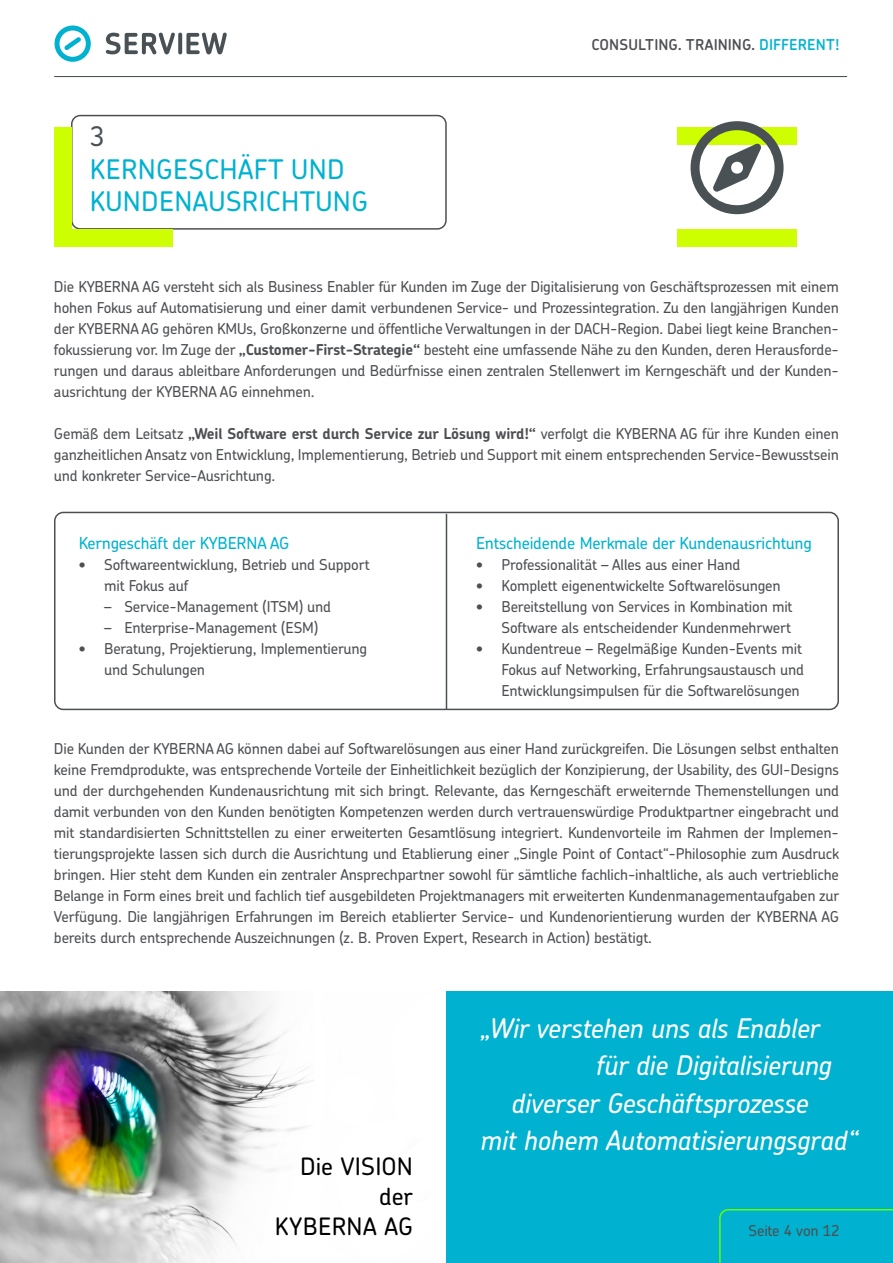
<style>
.page{position:relative;width:893px;height:1263px;background:#fff}
.page>*{position:absolute;margin:0;border:0;box-sizing:border-box;transform-origin:0 0}
.t1{font:italic 500 27px "Chevin Pro";letter-spacing:-.01em;color:#fff}
.t2{font:500 27px/32.4px "Chevin Pro";letter-spacing:.015em;color:#00b2d0}
.t3{font:500 27px "Chevin Pro";color:#4a5155}
.t4{font:500 24px/30px "Chevin Pro";letter-spacing:.01em;color:#000;text-align:right}
.t5{font:500 16.5px "Chevin Pro";letter-spacing:-.01em;color:#00b2d0}
.t6{font:500 15px/21px "Chevin Pro";letter-spacing:-.01em;color:#4d4f53;text-align:justify}
.t7{font:600 15px "Chevin Pro";letter-spacing:.005em;color:#4d4f53}
.s1{color:#00b2d0}
.s2{font-weight:700}
</style>
<div class="page">
<img style="left:0;top:991px;width:314px;height:272px">
<div style="left:446px;top:991px;width:447px;height:272px;background:#00b2d0"></div>
<svg style="left:719px;top:1209px;width:174px;height:54px"></svg>
<svg style="left:106px;top:33px;width:121px;height:21px"></svg>
<svg style="left:55px;top:26px;width:36px;height:36px"></svg>
<hr style="left:55px;top:76px;width:792px;height:1px;background:#4a5155">
<div style="left:71px;top:115px;width:376px;height:115px;border:2px solid #4d4f53;border-radius:9px"></div>
<div style="left:677px;top:128px;width:120px;height:17px;background:#cdff00"></div>
<div style="left:677px;top:230px;width:120px;height:17px;background:#cdff00"></div>
<div style="left:54px;top:128px;width:17px;height:119px;background:#cdff00"></div>
<div style="left:69px;top:230px;width:104px;height:17px;background:#cdff00"></div>
<svg style="left:691px;top:121px;width:93px;height:93px"></svg>
<div style="left:54px;top:512px;width:785px;height:198px;border:2px solid #4d4f53;border-radius:9px"></div>
<hr style="left:446px;top:514px;width:1px;height:195px;background:#4a5155">
<h1 class="t3" style="left:90px;top:119px;width:17px">3</h1>
<h1 class="t2" style="left:90px;top:152px;width:280px">KERNGESCHÄFT UND<br>KUNDENAUSRICHTUNG</h1>
<p class="t7" style="left:591px;top:34px;width:250px">CONSULTING. TRAINING. <span class="s1">DIFFERENT!</span></p>
<p class="t6" style="left:54px;top:276px;width:786px">Die KYBERNA AG versteht sich als Business Enabler für Kunden im Zuge der Digitalisierung von Geschäftsprozessen mit einem hohen Fokus auf Automatisierung und einer damit verbundenen Service- und Prozessintegration. Zu den langjährigen Kunden der KYBERNA AG gehören KMUs, Großkonzerne und öffentliche Verwaltungen in der DACH-Region. Dabei liegt keine Branchen&shy;fokussierung vor. Im Zuge der <span class="s2">„Customer-First-Strategie“</span> besteht eine umfassende Nähe zu den Kunden, deren Herausforde&shy;rungen und daraus ableitbare Anforderungen und Bedürfnisse einen zentralen Stellenwert im Kerngeschäft und der Kunden&shy;ausrichtung der KYBERNA AG einnehmen.</p>
<p class="t6" style="left:54px;top:423px;width:786px">Gemäß dem Leitsatz <span class="s2">„Weil Software erst durch Service zur Lösung wird!“</span> verfolgt die KYBERNA AG für ihre Kunden einen ganzheitlichen Ansatz von Entwicklung, Implementierung, Betrieb und Support mit einem entsprechenden Service-Bewusstsein und konkreter Service-Ausrichtung.</p>
<p class="t5" style="left:79px;top:532px;width:212px">Kerngeschäft der KYBERNA AG</p>
<p class="t6" style="left:104px;top:554px;width:267px;text-indent:-26px">• Softwareentwicklung, Betrieb und Support mit Fokus auf</p>
<p class="t6" style="left:104px;top:596px;width:228px">– Service-Management (ITSM) und</p>
<p class="t6" style="left:104px;top:617px;width:216px">– Enterprise-Management (ESM)</p>
<p class="t6" style="left:104px;top:638px;width:265px;text-indent:-26px">• Beratung, Projektierung, Implementierung und Schulungen</p>
<p class="t5" style="left:476px;top:532px;width:337px">Entscheidende Merkmale der Kundenausrichtung</p>
<p class="t6" style="left:476px;top:554px;width:266px">• Professionalität – Alles aus einer Hand</p>
<p class="t6" style="left:476px;top:575px;width:306px">• Komplett eigenentwickelte Softwarelösungen</p>
<p class="t6" style="left:476px;top:596px;width:318px;text-align:right">• Bereitstellung von Services in Kombination mit<br>Software als entscheidender Kundenmehrwert</p>
<p class="t6" style="left:502px;top:638px;width:304px;text-align:left;text-indent:-26px">• Kundentreue – Regelmäßige Kunden-Events mit<br>Fokus auf Networking, Erfahrungsaustausch und<br>Entwicklungsimpulsen für die Softwarelösungen</p>
<p class="t6" style="left:54px;top:738px;width:787px">Die Kunden der KYBERNA AG können dabei auf Softwarelösungen aus einer Hand zurückgreifen. Die Lösungen selbst enthalten keine Fremdprodukte, was entsprechende Vorteile der Einheitlichkeit bezüglich der Konzipierung, der Usability, des GUI-Designs und der durchgehenden Kundenausrichtung mit sich bringt. Relevante, das Kerngeschäft erweiternde Themenstellungen und damit verbunden von den Kunden benötigten Kompetenzen werden durch vertrauenswürdige Produktpartner eingebracht und mit standardisierten Schnittstellen zu einer erweiterten Gesamtlösung integriert. Kundenvorteile im Rahmen der Implemen&shy;tierungsprojekte lassen sich durch die Ausrichtung und Etablierung einer „Single Point of Contact“-Philosophie zum Ausdruck bringen. Hier steht dem Kunden ein zentraler Ansprechpartner sowohl für sämtliche fachlich-inhaltliche, als auch vertriebliche Belange in Form eines breit und fachlich tief ausgebildeten Projektmanagers mit erweiterten Kundenmanagementaufgaben zur Verfügung. Die langjährigen Erfahrungen im Bereich etablierter Service- und Kundenorientierung wurden der KYBERNA AG bereits durch entsprechende Auszeichnungen (z. B. Proven Expert, Research in Action) bestätigt.</p>
<h2 class="t4" style="left:275px;top:1150px;width:140px">Die VISION der<br>KYBERNA AG</h2>
<h1 class="t1" style="left:480px;top:1010px;width:340px">„Wir verstehen uns als Enabler</h1>
<h1 class="t1" style="left:596px;top:1047px;width:237px">für die Digitalisierung</h1>
<h1 class="t1" style="left:511px;top:1085px;width:299px">diverser Geschäftsprozesse</h1>
<h1 class="t1" style="left:480px;top:1122px;width:379px">mit hohem Automatisierungsgrad“</h1>
<p class="t6" style="left:749px;top:1219px;width:92px">Seite 4 von 12</p>
</div>
